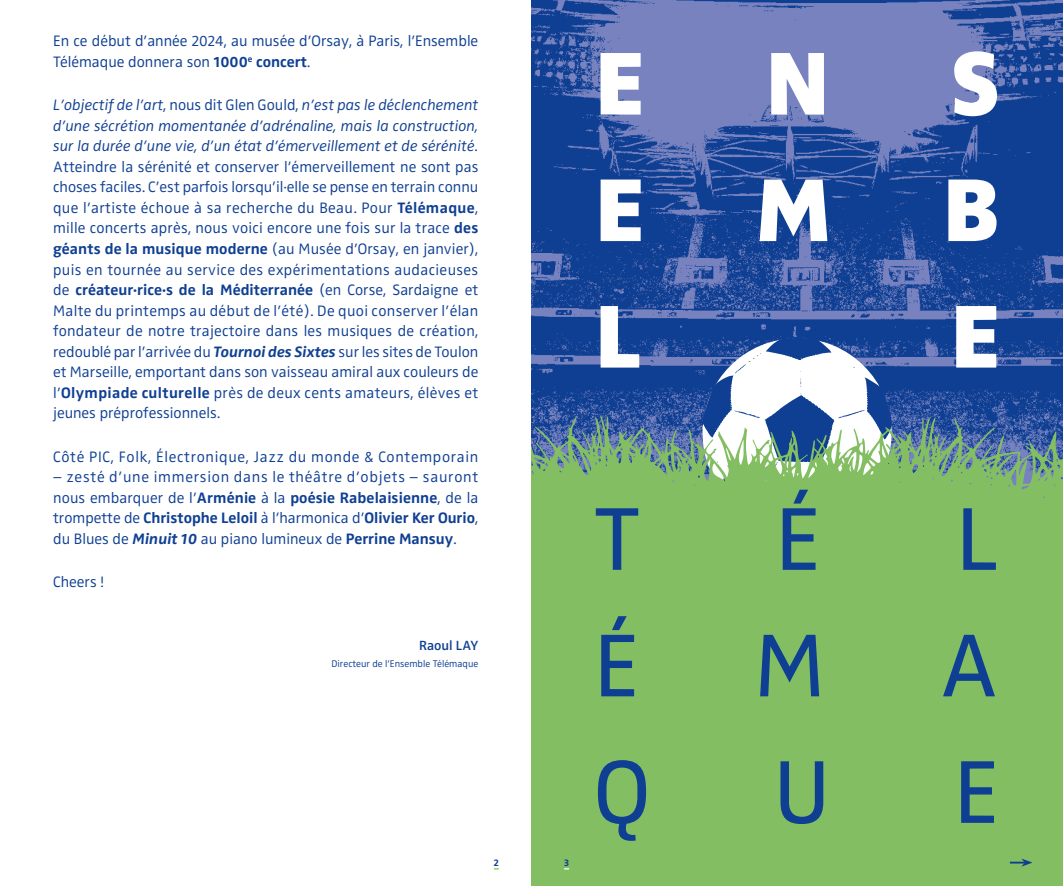
<style>
.page{position:relative;width:1063px;height:886px;background:#fff}
.page>*{position:absolute;margin:0;border:0;box-sizing:border-box;transform-origin:0 0}
.t1{font:92.25px/126.5px "Zwo LF w 4";color:#0f3f93;text-align:justify}
.t2{font:92.25px/126.5px "Zwo Alt LF w 8";color:#fff;text-align:justify}
.t3{font:15.62px/20.5px "Zwo LF w 3";letter-spacing:.025em;color:#0f3f93;text-align:justify}
.t4{font:15.62px/20.5px "Zwo LF w 3 Italic";color:#0f3f93;text-align:justify}
.t5{font:15.62px/20.5px "Zwo LF w 6";color:#0f3f93}
.t6{font:15.62px/20.5px "Zwo LF w 3";color:#0f3f93}
.t7{font:15.62px "Zwo LF w 3";letter-spacing:.045em;color:#0f3f93}
.t8{font:13.75px "Zwo LF w 5";color:#0f3f93}
.t9{font:10px "Zwo LF w 3";color:#0f3f93}
.t10{font:10px "Zwo LF w 6";color:#0f3f93}
.s1{font-family:"Zwo LF w 6"}
.s2{font-family:"Zwo LF w 3"}
.s3{font-family:"Zwo LF w 6 Italic"}
</style>
<div class="page">
<img style="left:531px;top:0;width:532px;height:416px">
<svg style="left:703px;top:338px;width:189px;height:78px"></svg>
<svg style="left:531px;top:416px;width:532px;height:470px;background:#81ba69"></svg>
<svg style="left:1010px;top:858px;width:23px;height:9px"></svg>
<p class="t6" style="left:53px;top:31px;width:427px">En ce début d’année 2024, au musée d’Orsay, à Paris, l’Ensemble<br>Télémaque donnera son <span class="s1">1000</span><sup>e</sup> <span class="s1">concert</span>.</p>
<p class="t4" style="left:53px;top:95px;width:427px">L’objectif de l’art<span class="s2">, nous dit Glen Gould,</span> n’est pas le déclenchement d’une sécrétion momentanée d’adrénaline, mais la construction, sur la durée d’une vie, d’un état d’émerveillement et de sérénité.</p>
<p class="t3" style="left:53px;top:156px;width:427px">Atteindre la sérénité et conserver l’émerveillement ne sont pas choses faciles. C’est parfois lorsqu’il·elle se pense en terrain connu que l’artiste échoue à sa recherche du Beau. Pour <span class="s1">Télémaque</span>, mille concerts après, nous voici encore une fois sur la trace <span class="s1">des géants de la musique moderne</span> (au Musée d’Orsay, en janvier), puis en tournée au service des expérimentations audacieuses</p>
<p class="t5" style="left:53px;top:279px;width:427px"><span class="s2">de</span> créateur·rice·s de la Méditerranée <span class="s2">(en Corse, Sardaigne et</span></p>
<p class="t3" style="left:53px;top:300px;width:427px">Malte du printemps au début de l’été). De quoi conserver l’élan fondateur de notre trajectoire dans les musiques de création, redoublé par l’arrivée du <span class="s3">Tournoi des Sixtes</span> sur les sites de Toulon et Marseille, emportant dans son vaisseau amiral aux couleurs de l’<span class="s1">Olympiade culturelle</span> près de deux cents amateurs, élèves et jeunes préprofessionnels.</p>
<p class="t3" style="left:53px;top:446px;width:427px">Côté PIC, Folk, Électronique, Jazz du monde &amp; Contemporain</p>
<p class="t7" style="left:53px;top:468px;width:427px">– zesté d’une immersion dans le théâtre d’objets – sauront</p>
<p class="t5" style="left:53px;top:487px;width:427px"><span class="s2">nous embarquer de l’</span>Arménie <span class="s2">à la</span> poésie Rabelaisienne<span class="s2">, de la trompette de</span> Christophe Leloil <span class="s2">à l’harmonica d’</span>Olivier Ker Ourio<span class="s2">,</span></p>
<p class="t6" style="left:53px;top:528px;width:405px">du Blues de <span class="s3">Minuit 10</span> au piano lumineux de <span class="s1">Perrine Mansuy</span>.</p>
<p class="t3" style="left:53px;top:571px;width:52px">Cheers !</p>
<p class="t8" style="left:419px;top:637px;width:61px">Raoul LAY</p>
<p class="t9" style="left:332px;top:658px;width:148px">Directeur de l’Ensemble Télémaque</p>
<p class="t10" style="left:494px;top:857px;width:7px">2</p>
<h1 class="t2" style="left:595px;top:20px;width:407px;text-indent:356px">S EMB L</h1>
<h1 class="t2" style="left:595px;top:20px;width:51px">E</h1>
<h1 class="t2" style="left:765px;top:20px;width:66px">N</h1>
<h1 class="t2" style="left:950px;top:273px;width:51px">E</h1>
<p class="t10" style="left:564px;top:857px;width:6px">3</p>
<h1 class="t1" style="left:775px;top:475px;width:47px">É</h1>
<h1 class="t1" style="left:594px;top:475px;width:48px">T</h1>
<h1 class="t1" style="left:594px;top:475px;width:407px;text-indent:362px">L ÉMA Q</h1>
<h1 class="t1" style="left:773px;top:728px;width:59px">U</h1>
<h1 class="t1" style="left:954px;top:728px;width:47px">E</h1>
</div>
